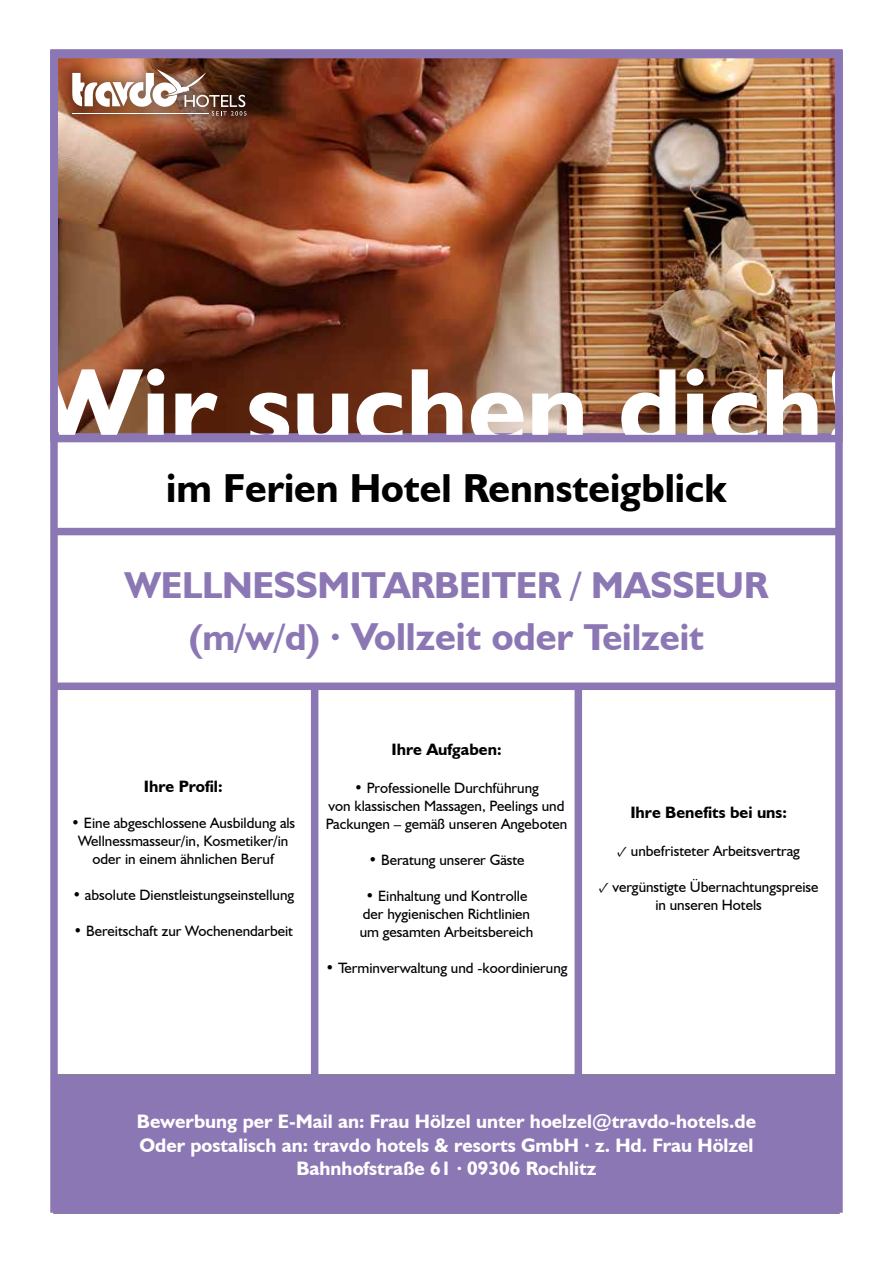
<style>
.page{position:relative;width:893px;height:1263px;background:#fff}
.page>*{position:absolute;margin:0;border:0;box-sizing:border-box;transform-origin:0 0}
.t1{font:700 109.95px "Humanist 521 BT";color:#fff}
.t2{font:700 40.5px "Humanist 521 BT";color:#000}
.t3{font:700 37.5px/52.5px "Humanist 521 BT";letter-spacing:-.01em;color:#8c77b5;text-align:center}
.t4{font:700 19.5px/23.4px "Humanist 521 BT";color:#fff;text-align:center}
.t5{font:700 16.5px "Humanist 521 BT";color:#000}
.t6{font:15px/18px "Humanist 521 BT";color:#000;text-align:center}
.s1{font-size:39px}
.s2{font-family:"Minion Pro"}
</style>
<div class="page">
<img style="left:59px;top:60px;width:775px;height:372px">
<div style="left:54px;top:1075px;width:785px;height:138px;background:#8c77b5"></div>
<div style="left:53px;top:1074px;width:787px;height:140px;border:2px solid #8c77b5"></div>
<div style="left:54px;top:528px;width:785px;height:7px;background:#8c77b5"></div>
<div style="left:58px;top:56px;width:202px;height:73px;background:#000;opacity:.4"></div>
<svg style="left:72px;top:69px;width:174px;height:47px"></svg>
<hr style="left:72px;top:113px;width:137px;height:1px;background:#fff">
<div style="left:575px;top:685px;width:7px;height:399px;background:#8c77b5"></div>
<div style="left:311px;top:685px;width:7px;height:399px;background:#8c77b5"></div>
<div style="left:54px;top:682px;width:785px;height:8px;background:#8c77b5"></div>
<div style="left:50px;top:50px;width:793px;height:1163px;border:8px solid #8c77b5"></div>
<div style="left:50px;top:51px;width:793px;height:391px;border:8px solid #8c77b5"></div>
<h1 class="t1" style="left:34px;top:339px;width:826px">Wir suchen dich!</h1>
<h2 class="t2" style="left:166px;top:463px;width:562px">im Ferien Hotel Rennsteigblick</h2>
<h3 class="t3" style="left:125px;top:558px;width:645px">WELLNESSMITARBEITER / MASSEUR (m/w/d) <span class="s1">· Vollzeit oder</span> Teilzeit</h3>
<p class="t5" style="left:144px;top:776px;width:80px">Ihre Profil:</p>
<p class="t6" style="left:71px;top:813px;width:226px">• Eine abgeschlossene Ausbildung als<br>Wellnessmasseur/in, Kosmetiker/in oder in einem ähnlichen Beruf</p>
<p class="t6" style="left:72px;top:885px;width:223px">• absolute Dienstleistungseinstellung</p>
<p class="t6" style="left:73px;top:921px;width:221px">• Bereitschaft zur Wochenendarbeit</p>
<p class="t5" style="left:391px;top:739px;width:112px">Ihre Aufgaben:</p>
<p class="t6" style="left:326px;top:778px;width:243px">• Professionelle Durchführung<br>von klassischen Massagen, Peelings und<br>Packungen – gemäß unseren Angeboten</p>
<p class="t6" style="left:368px;top:850px;width:158px">• Beratung unserer Gäste</p>
<p class="t6" style="left:360px;top:886px;width:175px">• Einhaltung und Kontrolle der hygienischen Richtlinien um gesamten Arbeitsbereich</p>
<p class="t6" style="left:325px;top:958px;width:244px">• Terminverwaltung und -koordinierung</p>
<p class="t5" style="left:630px;top:802px;width:158px">Ihre Benefits bei uns:</p>
<p class="t6" style="left:617px;top:842px;width:184px"><span class="s2">✓</span> unbefristeter Arbeitsvertrag</p>
<p class="t6" style="left:599px;top:878px;width:221px"><span class="s2">✓</span> vergünstigte Übernachtungspreise in unseren Hotels</p>
<h3 class="t4" style="left:137px;top:1109px;width:621px">Bewerbung per E-Mail an: Frau Hölzel unter hoelzel@travdo-hotels.de<br>Oder postalisch an: travdo hotels &amp; resorts GmbH · z. Hd. Frau Hölzel<br>Bahnhofstraße 61 · 09306 Rochlitz</h3>
</div>
